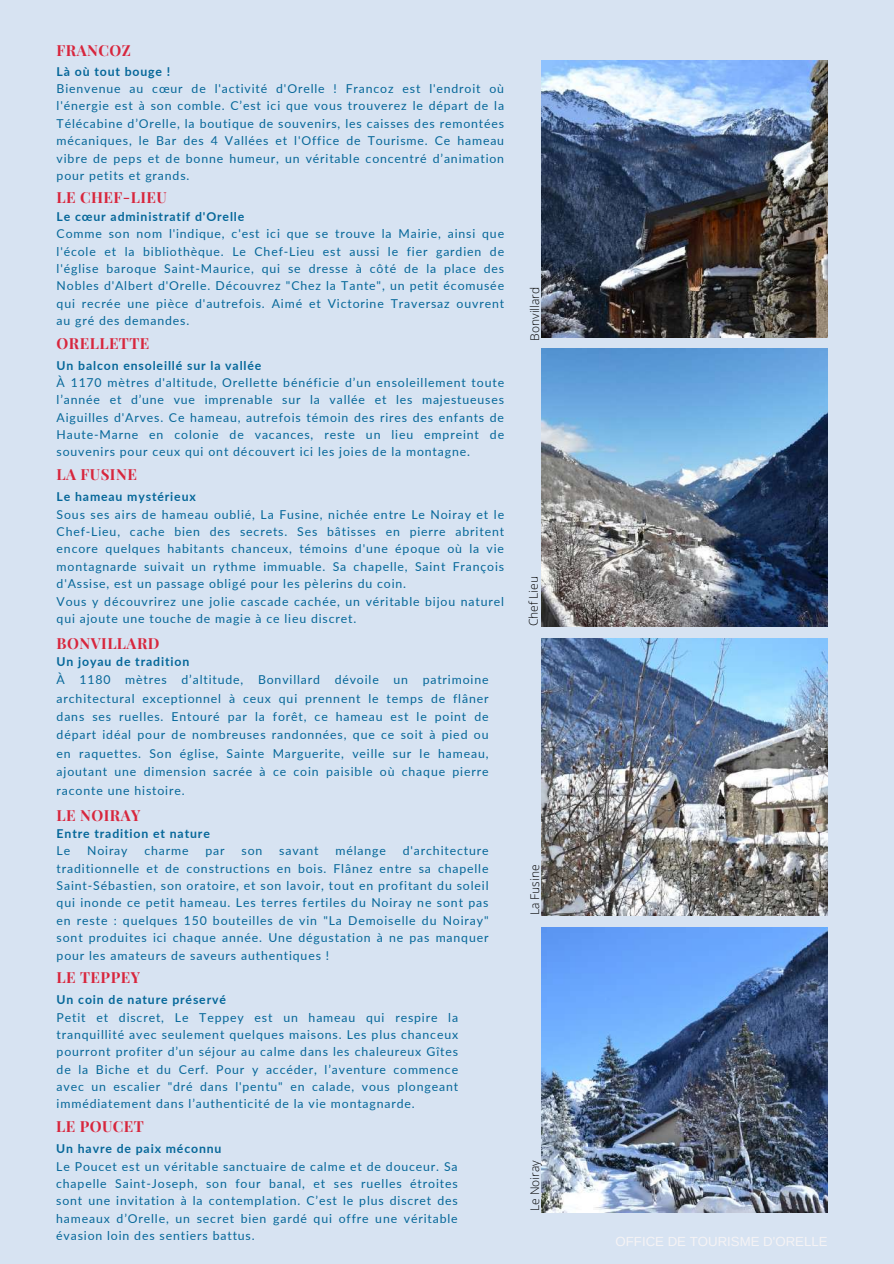
<style>
.page{position:relative;width:894px;height:1264px;background:#fff}
.page>*{position:absolute;margin:0;border:0;box-sizing:border-box;transform-origin:0 0}
.t1{font:700 15px "Playfair Display SC";letter-spacing:.03em;color:#d7263d}
.t2{font:13.2px "Arimo";color:#f5f3f5}
.t3{font:12.3px/17.4px "Lato";letter-spacing:.07em;color:#056799;text-align:justify}
.t4{font:700 12.3px "Lato";letter-spacing:.07em;color:#056799}
.t5{font:300 12px "Open Sans";color:#000}
</style>
<div class="page">
<div style="left:0;top:0;width:893px;height:1263px;background:#d7e3f2"></div>
<img style="left:541px;top:61px;width:286px;height:277px">
<img style="left:541px;top:349px;width:286px;height:278px">
<img style="left:541px;top:638px;width:286px;height:277px">
<img style="left:541px;top:927px;width:286px;height:285px">
<p class="t1" style="left:57px;top:40px;width:76px">FRANCOZ</p>
<p class="t4" style="left:57px;top:63px;width:115px">Là où tout bouge !</p>
<p class="t3" style="left:57px;top:79px;width:449px">Bienvenue au cœur de l'activité d'Orelle ! Francoz est l'endroit où l'énergie est à son comble. C’est ici que vous trouverez le départ de la Télécabine d’Orelle, la boutique de souvenirs, les caisses des remontées mécaniques, le Bar des 4 Vallées et l'Office de Tourisme. Ce hameau vibre de peps et de bonne humeur, un véritable concentré d’animation pour petits et grands.</p>
<p class="t4" style="left:57px;top:209px;width:189px">Le cœur administratif d'Orelle</p>
<p class="t3" style="left:57px;top:225px;width:449px">Comme son nom l'indique, c'est ici que se trouve la Mairie, ainsi que l'école et la bibliothèque. Le Chef-Lieu est aussi le fier gardien de l'église baroque Saint-Maurice, qui se dresse à côté de la place des Nobles d'Albert d'Orelle. Découvrez "Chez la Tante", un petit écomusée qui recrée une pièce d'autrefois. Aimé et Victorine Traversaz ouvrent au gré des demandes.</p>
<p class="t1" style="left:57px;top:187px;width:112px">LE CHEF-LIEU</p>
<p class="t1" style="left:57px;top:333px;width:94px">ORELLETTE</p>
<p class="t4" style="left:57px;top:357px;width:206px">Un balcon ensoleillé sur la vallée</p>
<p class="t3" style="left:57px;top:373px;width:449px">À 1170 mètres d'altitude, Orellette bénéficie d’un ensoleillement toute l’année et d’une vue imprenable sur la vallée et les majestueuses Aiguilles d'Arves. Ce hameau, autrefois témoin des rires des enfants de Haute-Marne en colonie de vacances, reste un lieu empreint de souvenirs pour ceux qui ont découvert ici les joies de la montagne.</p>
<p class="t1" style="left:57px;top:464px;width:82px">LA FUSINE</p>
<p class="t4" style="left:57px;top:489px;width:141px">Le hameau mystérieux</p>
<p class="t3" style="left:57px;top:505px;width:449px;text-align:left">Sous ses airs de hameau oublié, La Fusine, nichée entre Le Noiray et le Chef-Lieu, cache bien des secrets. Ses bâtisses en pierre abritent encore quelques habitants chanceux, témoins d'une époque où la vie montagnarde suivait un rythme immuable. Sa chapelle, Saint François d'Assise, est un passage obligé pour les pèlerins du coin.<br>Vous y découvrirez une jolie cascade cachée, un véritable bijou naturel qui ajoute une touche de magie à ce lieu discret.</p>
<p class="t1" style="left:57px;top:633px;width:104px">BONVILLARD</p>
<p class="t4" style="left:57px;top:653px;width:134px">Un joyau de tradition</p>
<p class="t3" style="left:57px;top:670px;width:433px;line-height:18.5px">À 1180 mètres d’altitude, Bonvillard dévoile un patrimoine architectural exceptionnel à ceux qui prennent le temps de flâner dans ses ruelles. Entouré par la forêt, ce hameau est le point de départ idéal pour de nombreuses randonnées, que ce soit à pied ou en raquettes. Son église, Sainte Marguerite, veille sur le hameau, ajoutant une dimension sacrée à ce coin paisible où chaque pierre raconte une histoire.</p>
<p class="t1" style="left:57px;top:804px;width:85px">LE NOIRAY</p>
<p class="t4" style="left:57px;top:825px;width:155px">Entre tradition et nature</p>
<p class="t3" style="left:57px;top:841px;width:15px">Le</p>
<p class="t3" style="left:87px;top:841px;width:42px">Noiray</p>
<p class="t3" style="left:144px;top:841px;width:46px">charme</p>
<p class="t3" style="left:205px;top:841px;width:21px">par</p>
<p class="t3" style="left:241px;top:841px;width:22px">son</p>
<p class="t3" style="left:279px;top:841px;width:41px">savant</p>
<p class="t3" style="left:335px;top:841px;width:52px">mélange</p>
<p class="t3" style="left:57px;top:841px;width:433px;text-indent:346px">d'architecture traditionnelle et de constructions en bois. Flânez entre sa chapelle Saint-Sébastien, son oratoire, et son lavoir, tout en profitant du soleil qui inonde ce petit hameau. Les terres fertiles du Noiray ne sont pas en reste : quelques 150 bouteilles de vin "La Demoiselle du Noiray" sont produites ici chaque année. Une dégustation à ne pas manquer pour les amateurs de saveurs authentiques !</p>
<p class="t1" style="left:57px;top:967px;width:85px">LE TEPPEY</p>
<p class="t4" style="left:57px;top:992px;width:171px">Un coin de nature préservé</p>
<p class="t3" style="left:57px;top:1008px;width:403px">Petit et discret, Le Teppey est un hameau qui respire la tranquillité avec seulement quelques maisons. Les plus chanceux pourront profiter d’un séjour au calme dans les chaleureux Gîtes de la Biche et du Cerf. Pour y accéder, l’aventure commence avec un escalier "dré dans l'pentu" en calade, vous plongeant immédiatement dans l’authenticité de la vie montagnarde.</p>
<p class="t1" style="left:56px;top:1115px;width:89px">LE POUCET</p>
<p class="t4" style="left:56px;top:1140px;width:167px">Un havre de paix méconnu</p>
<p class="t3" style="left:56px;top:1156px;width:403px">Le Poucet est un véritable sanctuaire de calme et de douceur. Sa chapelle Saint-Joseph, son four banal, et ses ruelles étroites sont une invitation à la contemplation. C’est le plus discret des hameaux d’Orelle, un secret bien gardé qui offre une véritable évasion loin des sentiers battus.</p>
<p class="t5" style="left:526px;top:340px;width:55px;rotate:-90deg">Bonvillard</p>
<p class="t5" style="left:525px;top:626px;width:52px;rotate:-90deg">Chef Lieu</p>
<p class="t5" style="left:526px;top:915px;width:52px;rotate:-90deg">La Fusine</p>
<p class="t5" style="left:526px;top:1210px;width:52px;rotate:-90deg">Le Noiray</p>
<p class="t2" style="left:615px;top:1234px;width:213px">OFFICE DE TOURISME D'ORELLE</p>
</div>
